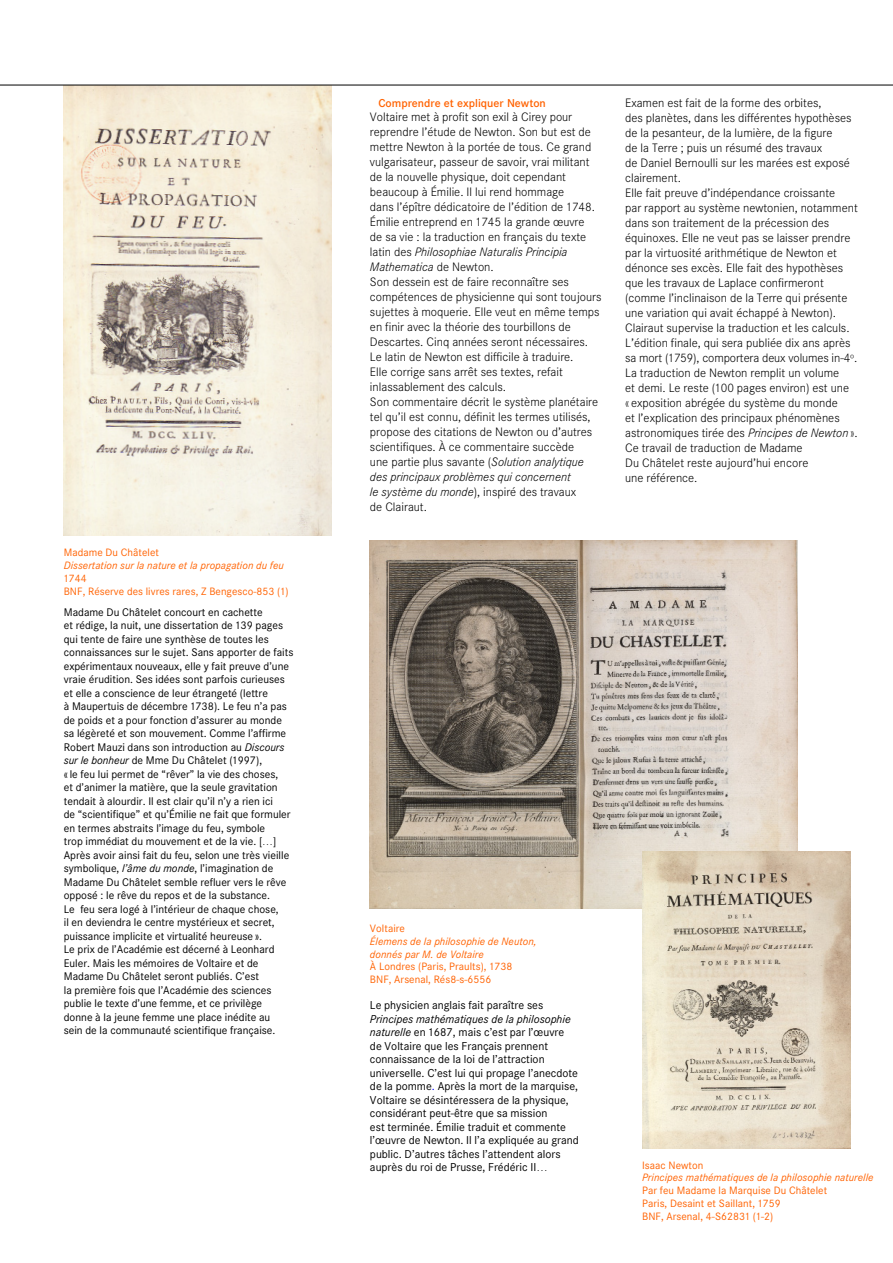
<style>
.page{position:relative;width:893px;height:1263px;background:#fff}
.page>*{position:absolute;margin:0;border:0;box-sizing:border-box;transform-origin:0 0}
.t1{font:300 12px/15px "Corporate SBQ3";color:#000}
.t2{font:11.25px/13.5px "Corporate SBQ3";color:#000}
.t3{font:500 11.25px "Corporate SBQ3";color:#ff6200}
.t4{font:10.8px/13.5px "Corporate SBQ3";color:#000}
.t5{font:10.5px/12.8px "Corporate SBQ3";letter-spacing:.005em;color:#ff6200}
.t6{font:italic 10.5px/12.8px "Corporate SBQ3";letter-spacing:.005em;color:#ff6200}
.s1{font-style:italic}
.s2{color:#00f}
</style>
<div class="page">
<img style="left:64px;top:86px;width:267px;height:450px">
<img style="left:370px;top:540px;width:427px;height:369px">
<img style="left:642px;top:851px;width:208px;height:298px">
<hr style="left:0;top:85px;width:893px;height:1px;background:#000">
<p class="t5" style="left:64px;top:547px;width:97px">Madame Du Châtelet</p>
<p class="t6" style="left:64px;top:560px;width:222px">Dissertation sur la nature et la propagation du feu</p>
<p class="t5" style="left:64px;top:573px;width:226px">1744<br>BNF, Réserve des livres rares, Z Bengesco-853 (1)</p>
<p class="t4" style="left:64px;top:606px;width:231px">Madame Du Châtelet concourt en cachette<br>et rédige, la nuit, une dissertation de 139 pages qui tente de faire une synthèse de toutes les connaissances sur le sujet. Sans apporter de faits expérimentaux nouveaux, elle y fait preuve d’une vraie érudition. Ses idées sont parfois curieuses et elle a conscience de leur étrangeté (lettre<br>à Maupertuis de décembre 1738). Le feu n’a pas de poids et a pour fonction d’assurer au monde sa légèreté et son mouvement. Comme l’affirme Robert Mauzi dans son introduction au <span class="s1">Discours sur le bonheur</span> de Mme Du Châtelet (1997),<br>« le feu lui permet de “rêver” la vie des choses,<br>et d’animer la matière, que la seule gravitation tendait à alourdir. Il est clair qu’il n’y a rien ici<br>de “scientifique” et qu’Émilie ne fait que formuler en termes abstraits l’image du feu, symbole<br>trop immédiat du mouvement et de la vie. […] Après avoir ainsi fait du feu, selon une très vieille symbolique, <span class="s1">l’âme du monde</span>, l’imagination de Madame Du Châtelet semble refluer vers le rêve opposé : le rêve du repos et de la substance.<br>Le feu sera logé à l’intérieur de chaque chose,<br>il en deviendra le centre mystérieux et secret, puissance implicite et virtualité heureuse ».<br>Le prix de l’Académie est décerné à Leonhard Euler. Mais les mémoires de Voltaire et de Madame Du Châtelet seront publiés. C’est<br>la première fois que l’Académie des sciences publie le texte d’une femme, et ce privilège donne à la jeune femme une place inédite au<br>sein de la communauté scientifique française.</p>
<p class="t3" style="left:378px;top:99px;width:169px">Comprendre et expliquer Newton</p>
<p class="t1" style="left:370px;top:111px;width:233px">Voltaire met à profit son exil à Cirey pour reprendre l’étude de Newton. Son but est de mettre Newton à la portée de tous. Ce grand vulgarisateur, passeur de savoir, vrai militant de la nouvelle physique, doit cependant beaucoup à Émilie. Il lui rend hommage<br>dans l’épître dédicatoire de l’édition de 1748.<br>Émilie entreprend en 1745 la grande œuvre<br>de sa vie : la traduction en français du texte latin des <span class="s1">Philosophiae Naturalis Principia Mathematica</span> de Newton.<br>Son dessein est de faire reconnaître ses compétences de physicienne qui sont toujours sujettes à moquerie. Elle veut en même temps en finir avec la théorie des tourbillons de Descartes. Cinq années seront nécessaires.<br>Le latin de Newton est difficile à traduire.<br>Elle corrige sans arrêt ses textes, refait inlassablement des calculs.<br>Son commentaire décrit le système planétaire tel qu’il est connu, définit les termes utilisés, propose des citations de Newton ou d’autres scientifiques. À ce commentaire succède<br>une partie plus savante (<span class="s1">Solution analytique des principaux problèmes qui concernent<br>le système du monde</span>), inspiré des travaux<br>de Clairaut.</p>
<p class="t1" style="left:625px;top:96px;width:234px">Examen est fait de la forme des orbites,<br>des planètes, dans les différentes hypothèses de la pesanteur, de la lumière, de la figure<br>de la Terre ; puis un résumé des travaux<br>de Daniel Bernoulli sur les marées est exposé clairement.<br>Elle fait preuve d’indépendance croissante<br>par rapport au système newtonien, notamment dans son traitement de la précession des équinoxes. Elle ne veut pas se laisser prendre par la virtuosité arithmétique de Newton et dénonce ses excès. Elle fait des hypothèses que les travaux de Laplace confirmeront (comme l’inclinaison de la Terre qui présente une variation qui avait échappé à Newton).<br>Clairaut supervise la traduction et les calculs.<br>L’édition finale, qui sera publiée dix ans après sa mort (1759), comportera deux volumes in-4°.<br>La traduction de Newton remplit un volume<br>et demi. Le reste (100 pages environ) est une<br>« exposition abrégée du système du monde<br>et l’explication des principaux phénomènes astronomiques tirée des <span class="s1">Principes de Newton</span> ».<br>Ce travail de traduction de Madame<br>Du Châtelet reste aujourd’hui encore<br>une référence.</p>
<p class="t5" style="left:370px;top:923px;width:37px">Voltaire</p>
<p class="t6" style="left:370px;top:936px;width:168px">Élemens de la philosophie de Neuton, donnés par M. de Voltaire</p>
<p class="t5" style="left:370px;top:961px;width:144px">À Londres (Paris, Praults), 1738<br>BNF, Arsenal, Rés8-s-6556</p>
<p class="t2" style="left:370px;top:1000px;width:175px">Le physicien anglais fait paraître ses</p>
<p class="t2" style="left:370px;top:1013px;width:210px"><span class="s1">Principes mathématiques de la philosophie naturelle</span> en 1687, mais c’est par l’œuvre<br>de Voltaire que les Français prennent connaissance de la loi de l’attraction universelle. C’est lui qui propage l’anecdote de la pomme<span class="s2">.</span> Après la mort de la marquise, Voltaire se désintéressera de la physique, considérant peut-être que sa mission<br>est terminée. Émilie traduit et commente l’œuvre de Newton. Il l’a expliquée au grand public. D’autres tâches l’attendent alors auprès du roi de Prusse, Frédéric II…</p>
<p class="t5" style="left:642px;top:1160px;width:63px">Isaac Newton</p>
<p class="t6" style="left:642px;top:1172px;width:233px">Principes mathématiques de la philosophie naturelle</p>
<p class="t5" style="left:642px;top:1185px;width:187px">Par feu Madame la Marquise Du Châtelet<br>Paris, Desaint et Saillant, 1759<br>BNF, Arsenal, 4-S62831 (1-2)</p>
</div>
